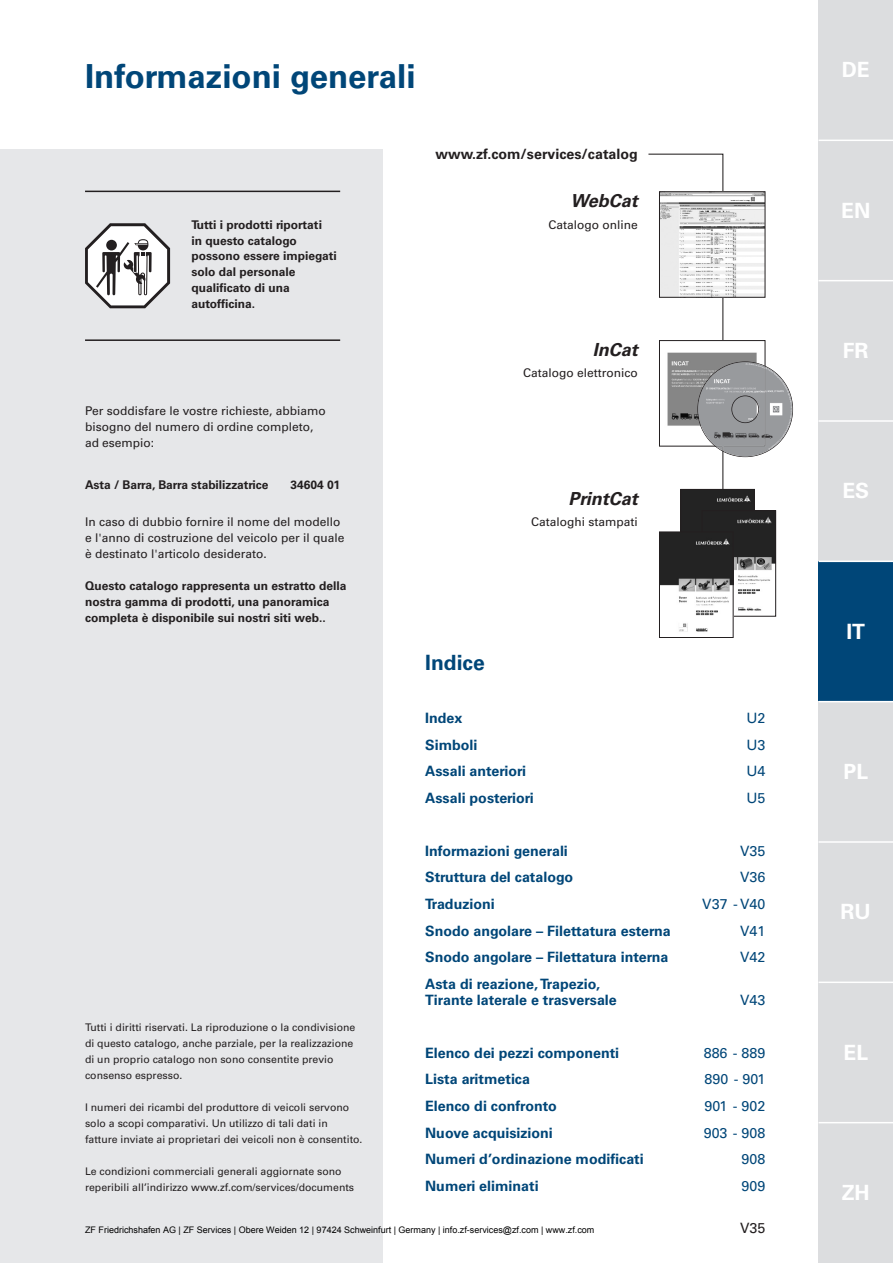
<style>
.page{position:relative;width:893px;height:1263px;background:#fff}
.page>*{position:absolute;margin:0;border:0;box-sizing:border-box;transform-origin:0 0}
.t1{font:700 33px "Univers LT Pro 65";color:#004678}
.t2{font:700 21px "Univers LT Pro 65";color:#fff}
.t3{font:700 21px "Univers LT Pro 65";color:#004678}
.t4{font:italic 700 18px "Univers LT Pro 65";color:#231f20}
.t5{font:700 14.25px/15.9px "Univers LT Pro 65";color:#004678}
.t6{font:14.25px "Univers LT Pro 55 Roman";color:#004678}
.t7{font:700 14.25px "Univers LT Pro 65";color:#231f20}
.t8{font:14.25px "Univers LT Pro 55 Roman";color:#231f20}
.t9{font:700 12px/15.9px "Univers LT Pro 65";color:#231f20}
.t10{font:12px/15.9px "Univers LT Pro 55 Roman";color:#231f20}
.t11{font:10.5px/15.9px "Univers LT Pro 55 Roman";color:#231f20}
.t12{font:9px "Arial";color:#000}
</style>
<div class="page">
<div style="left:819px;top:0;width:74px;height:140px;background:#dcdddf"></div>
<div style="left:819px;top:140px;width:74px;height:141px;background:#dcdddf"></div>
<div style="left:819px;top:281px;width:74px;height:140px;background:#dcdddf"></div>
<div style="left:819px;top:421px;width:74px;height:140px;background:#dcdddf"></div>
<div style="left:819px;top:561px;width:74px;height:141px;background:#004678"></div>
<div style="left:819px;top:702px;width:74px;height:140px;background:#dcdddf"></div>
<div style="left:819px;top:842px;width:74px;height:140px;background:#dcdddf"></div>
<div style="left:819px;top:982px;width:74px;height:141px;background:#dcdddf"></div>
<div style="left:819px;top:1123px;width:74px;height:140px;background:#dcdddf"></div>
<hr style="left:819px;top:140px;width:74px;height:1px;background:#fff">
<hr style="left:819px;top:280px;width:74px;height:1px;background:#fff">
<hr style="left:819px;top:420px;width:74px;height:2px;background:#fff">
<hr style="left:819px;top:561px;width:74px;height:1px;background:#fff">
<hr style="left:819px;top:701px;width:74px;height:1px;background:#fff">
<hr style="left:819px;top:841px;width:74px;height:2px;background:#fff">
<hr style="left:819px;top:981px;width:74px;height:2px;background:#fff">
<hr style="left:819px;top:1122px;width:74px;height:1px;background:#fff">
<div style="left:0;top:149px;width:383px;height:1114px;background:#e6e7e9"></div>
<svg style="left:85px;top:223px;width:85px;height:85px"></svg>
<hr style="left:85px;top:191px;width:255px;height:1px;background:#231f20">
<hr style="left:85px;top:339px;width:255px;height:2px;background:#231f20">
<img style="left:724px;top:491px;width:29px;height:19px">
<img style="left:724px;top:512px;width:50px;height:103px">
<div style="left:702px;top:510px;width:74px;height:107px;border:1px solid #231f20"></div>
<img style="left:678px;top:533px;width:53px;height:99px">
<div style="left:659px;top:531px;width:74px;height:107px;border:1px solid #231f20"></div>
<img style="left:724px;top:193px;width:39px;height:103px">
<div style="left:659px;top:191px;width:106px;height:107px;border:1px solid #231f20"></div>
<img style="left:724px;top:352px;width:33px;height:10px">
<img style="left:724px;top:367px;width:68px;height:89px">
<svg style="left:648px;top:153px;width:76px;height:433px"></svg>
<img style="left:698px;top:362px;width:67px;height:84px">
<div style="left:731px;top:395px;width:28px;height:28px;border:2px solid #231f20;border-radius:50%"></div>
<h1 class="t1" style="left:85px;top:64px;width:332px">Informazioni generali</h1>
<h2 class="t2" style="left:842px;top:62px;width:29px">DE</h2>
<p class="t9" style="left:191px;top:217px;width:147px">Tutti i prodotti riportati<br>in questo catalogo possono essere impiegati solo dal personale qualificato di una autofficina.</p>
<p class="t10" style="left:85px;top:403px;width:242px">Per soddisfare le vostre richieste, abbiamo bisogno del numero di ordine completo, ad esempio:</p>
<p class="t9" style="left:85px;top:478px;width:185px">Asta / Barra, Barra stabilizzatrice</p>
<p class="t9" style="left:291px;top:478px;width:51px">34604 01</p>
<p class="t10" style="left:85px;top:515px;width:261px">In caso di dubbio fornire il nome del modello e l'anno di costruzione del veicolo per il quale è destinato l'articolo desiderato.</p>
<p class="t9" style="left:85px;top:579px;width:263px">Questo catalogo rappresenta un estratto della nostra gamma di prodotti, una panoramica completa è disponibile sui nostri siti web..</p>
<p class="t11" style="left:85px;top:1020px;width:272px">Tutti i diritti riservati. La riproduzione o la condivisione di questo catalogo, anche parziale, per la realizzazione di un proprio catalogo non sono consentite previo consenso espresso.</p>
<p class="t11" style="left:85px;top:1100px;width:279px">I numeri dei ricambi del produttore di veicoli servono solo a scopi comparativi. Un utilizzo di tali dati in fatture inviate ai proprietari dei veicoli non è consentito.</p>
<p class="t11" style="left:85px;top:1164px;width:271px">Le condizioni commerciali generali aggiornate sono reperibili all’indirizzo www.zf.com/services/documents</p>
<h3 class="t7" style="left:435px;top:149px;width:204px">www.zf.com/services/catalog</h3>
<h3 class="t4" style="left:570px;top:194px;width:69px">WebCat</h3>
<p class="t10" style="left:549px;top:217px;width:91px">Catalogo online</p>
<h3 class="t4" style="left:593px;top:343px;width:47px">InCat</h3>
<p class="t10" style="left:523px;top:366px;width:116px">Catalogo elettronico</p>
<h3 class="t4" style="left:568px;top:492px;width:71px">PrintCat</h3>
<p class="t10" style="left:531px;top:515px;width:108px">Cataloghi stampati</p>
<h2 class="t3" style="left:425px;top:654px;width:61px">Indice</h2>
<h3 class="t5" style="left:425px;top:711px;width:39px">Index</h3>
<h3 class="t6" style="left:746px;top:713px;width:21px">U2</h3>
<h3 class="t5" style="left:425px;top:738px;width:54px">Simboli</h3>
<h3 class="t6" style="left:746px;top:739px;width:21px">U3</h3>
<h3 class="t5" style="left:425px;top:764px;width:102px">Assali anteriori</h3>
<h3 class="t6" style="left:746px;top:766px;width:21px">U4</h3>
<h3 class="t5" style="left:425px;top:791px;width:110px">Assali posteriori</h3>
<h3 class="t6" style="left:746px;top:792px;width:21px">U5</h3>
<h3 class="t5" style="left:425px;top:844px;width:144px">Informazioni generali</h3>
<h3 class="t6" style="left:740px;top:845px;width:27px">V35</h3>
<h3 class="t5" style="left:425px;top:871px;width:149px">Struttura del catalogo</h3>
<h3 class="t6" style="left:740px;top:872px;width:27px">V36</h3>
<h3 class="t5" style="left:425px;top:897px;width:71px">Traduzioni</h3>
<h3 class="t6" style="left:702px;top:899px;width:65px">V37 - V40</h3>
<h3 class="t5" style="left:425px;top:924px;width:247px">Snodo angolare – Filettatura esterna</h3>
<h3 class="t6" style="left:740px;top:925px;width:27px">V41</h3>
<h3 class="t5" style="left:425px;top:950px;width:245px">Snodo angolare – Filettatura interna</h3>
<h3 class="t6" style="left:740px;top:952px;width:27px">V42</h3>
<h3 class="t5" style="left:425px;top:977px;width:193px">Asta di reazione, Trapezio,<br>Tirante laterale e trasversale</h3>
<h3 class="t6" style="left:740px;top:994px;width:27px">V43</h3>
<h3 class="t5" style="left:425px;top:1046px;width:195px">Elenco dei pezzi componenti</h3>
<h3 class="t6" style="left:704px;top:1047px;width:63px">886 - 889</h3>
<h3 class="t5" style="left:425px;top:1073px;width:106px">Lista aritmetica</h3>
<h3 class="t6" style="left:704px;top:1074px;width:62px">890 - 901</h3>
<h3 class="t5" style="left:425px;top:1099px;width:133px">Elenco di confronto</h3>
<h3 class="t6" style="left:704px;top:1101px;width:62px">901 - 902</h3>
<h3 class="t5" style="left:425px;top:1126px;width:129px">Nuove acquisizioni</h3>
<h3 class="t6" style="left:704px;top:1127px;width:63px">903 - 908</h3>
<h3 class="t5" style="left:425px;top:1152px;width:220px">Numeri d’ordinazione modificati</h3>
<h3 class="t6" style="left:742px;top:1154px;width:25px">908</h3>
<h3 class="t5" style="left:425px;top:1179px;width:115px">Numeri eliminati</h3>
<h3 class="t6" style="left:742px;top:1180px;width:25px">909</h3>
<p class="t12" style="left:85px;top:1224px;width:511px">ZF Friedrichshafen AG | ZF Services | Obere Weiden 12 | 97424 Schweinfurt | Germany | info.zf-services@zf.com | www.zf.com</p>
<h3 class="t8" style="left:740px;top:1222px;width:27px">V35</h3>
<h2 class="t2" style="left:841px;top:202px;width:31px">EN</h2>
<h2 class="t2" style="left:843px;top:343px;width:27px">FR</h2>
<h2 class="t2" style="left:842px;top:483px;width:28px">ES</h2>
<h2 class="t2" style="left:846px;top:623px;width:20px">IT</h2>
<h2 class="t2" style="left:843px;top:764px;width:26px">PL</h2>
<h2 class="t2" style="left:841px;top:904px;width:32px">RU</h2>
<h2 class="t2" style="left:843px;top:1044px;width:26px">EL</h2>
<h2 class="t2" style="left:842px;top:1185px;width:29px">ZH</h2>
</div>
